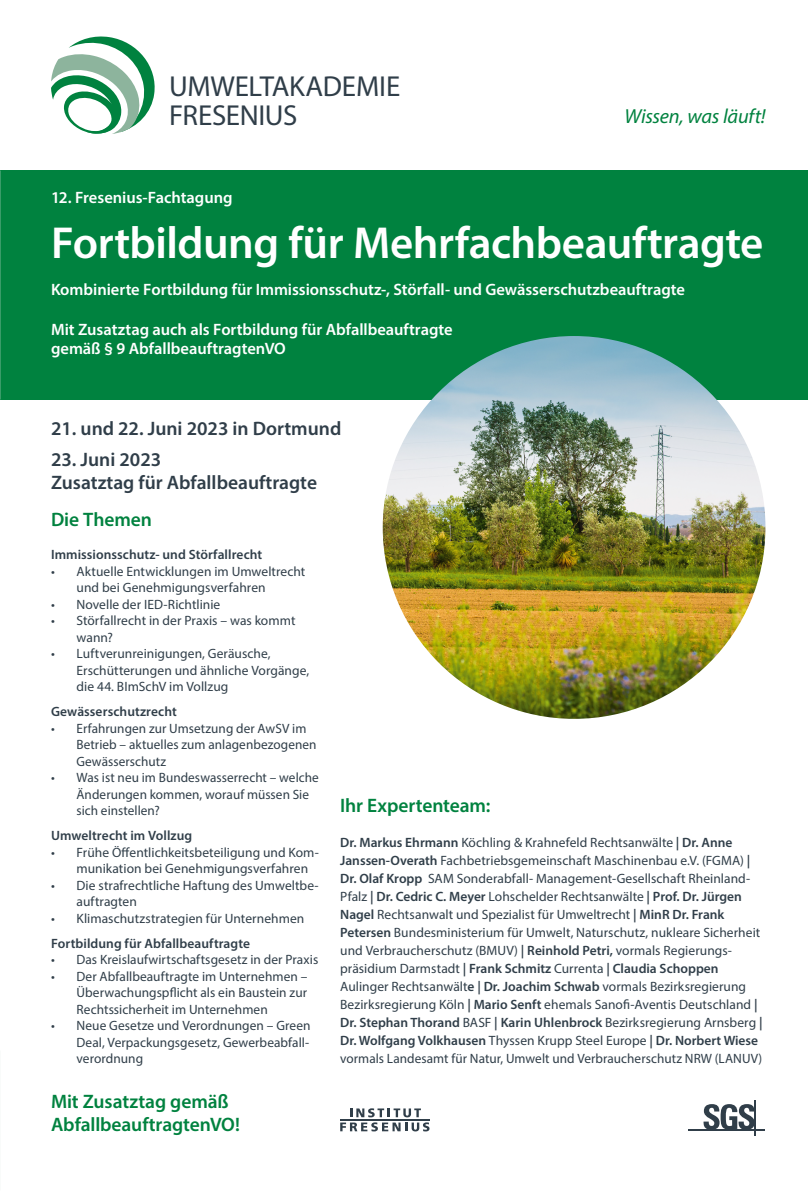
<style>
.page{position:relative;width:808px;height:1191px;background:#fff}
.page>*{position:absolute;margin:0;border:0;box-sizing:border-box;transform-origin:0 0}
.t1{font:600 45px "Myriad Pro";letter-spacing:-.01em;color:#fff}
.t2{font:28.95px/29px "Myriad Pro";letter-spacing:-.015em;color:#303e49}
.t3{font:italic 20.4px "Myriad Pro";letter-spacing:-.01em;color:#00823f}
.t4{font:600 19.5px/23.4px "Myriad Pro";color:#303e49}
.t5{font:600 19.5px/23.4px "Myriad Pro";letter-spacing:-.005em;color:#00823f}
.t6{font:600 16.5px/19.8px "Myriad Pro";letter-spacing:-.005em;color:#fff}
.t7{font:13.5px/16.5px "Myriad Pro";letter-spacing:.005em;color:#303e49}
.t8{font:600 13.5px "Myriad Pro";letter-spacing:.005em;color:#303e49}
.s1{font-weight:600}
</style>
<div class="page">
<div style="left:0;top:170px;width:808px;height:230px;background:#00823f"></div>
<svg style="left:51px;top:36px;width:104px;height:98px"></svg>
<svg style="left:340px;top:1108px;width:89px;height:23px"></svg>
<hr style="left:340px;top:1119px;width:89px;height:1px;background:#303e49">
<svg style="left:703px;top:1104px;width:51px;height:25px"></svg>
<hr style="left:689px;top:1129px;width:76px;height:1px;background:#303e49">
<hr style="left:754px;top:1100px;width:2px;height:35px;background:#303e49">
<img style="left:383px;top:336px;width:382px;height:383px;border-radius:191px">
<h2 class="t2" style="left:169px;top:71px;width:232px">UMWELTAKADEMIE<br>FRESENIUS</h2>
<p class="t6" style="left:51px;top:187px;width:183px">12. Fresenius-Fachtagung</p>
<h3 class="t3" style="left:624px;top:103px;width:143px">Wissen, was läuft!</h3>
<h1 class="t1" style="left:51px;top:214px;width:714px">Fortbildung für Mehrfachbeauftragte</h1>
<p class="t6" style="left:51px;top:279px;width:635px">Kombinierte Fortbildung für Immissionsschutz-, Störfall- und Gewässerschutzbeauftragte</p>
<p class="t6" style="left:51px;top:319px;width:403px">Mit Zusatztag auch als Fortbildung für Abfallbeauftragte gemäß § 9 AbfallbeauftragtenVO</p>
<h3 class="t4" style="left:51px;top:416px;width:292px">21. und 22. Juni 2023 in Dortmund</h3>
<h3 class="t4" style="left:51px;top:447px;width:268px">23. Juni 2023<br>Zusatztag für Abfallbeauftragte</h3>
<h3 class="t5" style="left:51px;top:507px;width:103px">Die Themen</h3>
<p class="t8" style="left:51px;top:546px;width:213px">Immissionsschutz- und Störfallrecht</p>
<p class="t7" style="left:77px;top:562px;width:230px;text-indent:-26px">• Aktuelle Entwicklungen im Umweltrecht und bei Genehmigungsverfahren</p>
<p class="t7" style="left:51px;top:595px;width:171px">• Novelle der IED-Richtlinie</p>
<p class="t7" style="left:77px;top:612px;width:220px;text-indent:-26px">• Störfallrecht in der Praxis – was kommt wann?</p>
<p class="t7" style="left:77px;top:645px;width:234px;text-indent:-26px">• Luftverunreinigungen, Geräusche,<br>Erschütterungen und ähnliche Vorgänge, die 44. BImSchV im Vollzug</p>
<p class="t8" style="left:51px;top:703px;width:127px">Gewässerschutzrecht</p>
<p class="t7" style="left:77px;top:719px;width:242px;text-indent:-26px">• Erfahrungen zur Umsetzung der AwSV im<br>Betrieb – aktuelles zum anlagenbezogenen<br>Gewässerschutz</p>
<p class="t7" style="left:77px;top:769px;width:244px;text-indent:-26px">• Was ist neu im Bundeswasserrecht – welche<br>Änderungen kommen, worauf müssen Sie sich einstellen?</p>
<p class="t8" style="left:51px;top:827px;width:143px">Umweltrecht im Vollzug</p>
<p class="t7" style="left:77px;top:843px;width:244px;text-indent:-26px">• Frühe Öffentlichkeitsbeteiligung und Kom&shy;munikation bei Genehmigungsverfahren</p>
<p class="t7" style="left:77px;top:876px;width:244px;text-indent:-26px">• Die strafrechtliche Haftung des Umweltbe&shy;auftragten</p>
<p class="t7" style="left:51px;top:909px;width:255px">• Klimaschutzstrategien für Unternehmen</p>
<p class="t8" style="left:51px;top:934px;width:201px">Fortbildung für Abfallbeauftragte</p>
<p class="t7" style="left:51px;top:951px;width:269px">• Das Kreislaufwirtschaftsgesetz in der Praxis</p>
<p class="t7" style="left:77px;top:968px;width:232px;text-align:justify;text-indent:-26px">• Der Abfallbeauftragte im Unternehmen – Überwachungspflicht als ein Baustein zur Rechtssicherheit im Unternehmen</p>
<p class="t7" style="left:77px;top:1017px;width:235px;text-align:justify;text-indent:-26px">• Neue Gesetze und Verordnungen – Green Deal, Verpackungsgesetz, Gewerbeabfall&shy;verordnung</p>
<h3 class="t5" style="left:51px;top:1089px;width:190px">Mit Zusatztag gemäß<br>AbfallbeauftragtenVO!</h3>
<h3 class="t5" style="left:340px;top:793px;width:152px">Ihr Expertenteam:</h3>
<p class="t7" style="left:340px;top:833px;width:424px;line-height:18px"><span class="s1">Dr. Markus Ehrmann</span> Köchling &amp; Krahnefeld Rechtsanwälte <span class="s1">| Dr. Anne Janssen-Overath</span> Fachbetriebsgemeinschaft Maschinenbau e.V. (FGMA) <span class="s1">| Dr. Olaf Kropp</span> SAM Sonderabfall- Management-Gesellschaft Rheinland-Pfalz <span class="s1">| Dr. Cedric C. Meyer</span> Lohschelder Rechtsanwälte <span class="s1">| Prof. Dr. Jürgen Nagel</span> Rechtsanwalt und Spezialist für Umweltrecht <span class="s1">| MinR Dr. Frank Petersen</span> Bundesministerium für Umwelt, Naturschutz, nukleare Sicherheit und Verbraucherschutz (BMUV) <span class="s1">| Reinhold Petri,</span> vormals Regierungs&shy;präsidium Darmstadt <span class="s1">| Frank Schmitz</span> Currenta <span class="s1">| Claudia Schoppen </span>Aulinger Rechtsanwält<span class="s1">e | Dr. Joachim Schwab</span> vormals Bezirksregierung Bezirksregierung Köln <span class="s1">| Mario Senft</span> ehemals Sanofi-Aventis Deutschland <span class="s1">| Dr. Stephan Thorand</span> BASF <span class="s1">| Karin Uhlenbrock</span> Bezirksregierung Arnsberg <span class="s1">| Dr. Wolfgang Volkhausen</span> Thyssen Krupp Steel Europe <span class="s1">| Dr. Norbert Wiese </span>vormals Landesamt für Natur, Umwelt und Verbraucherschutz NRW (LANUV)</p>
</div>
